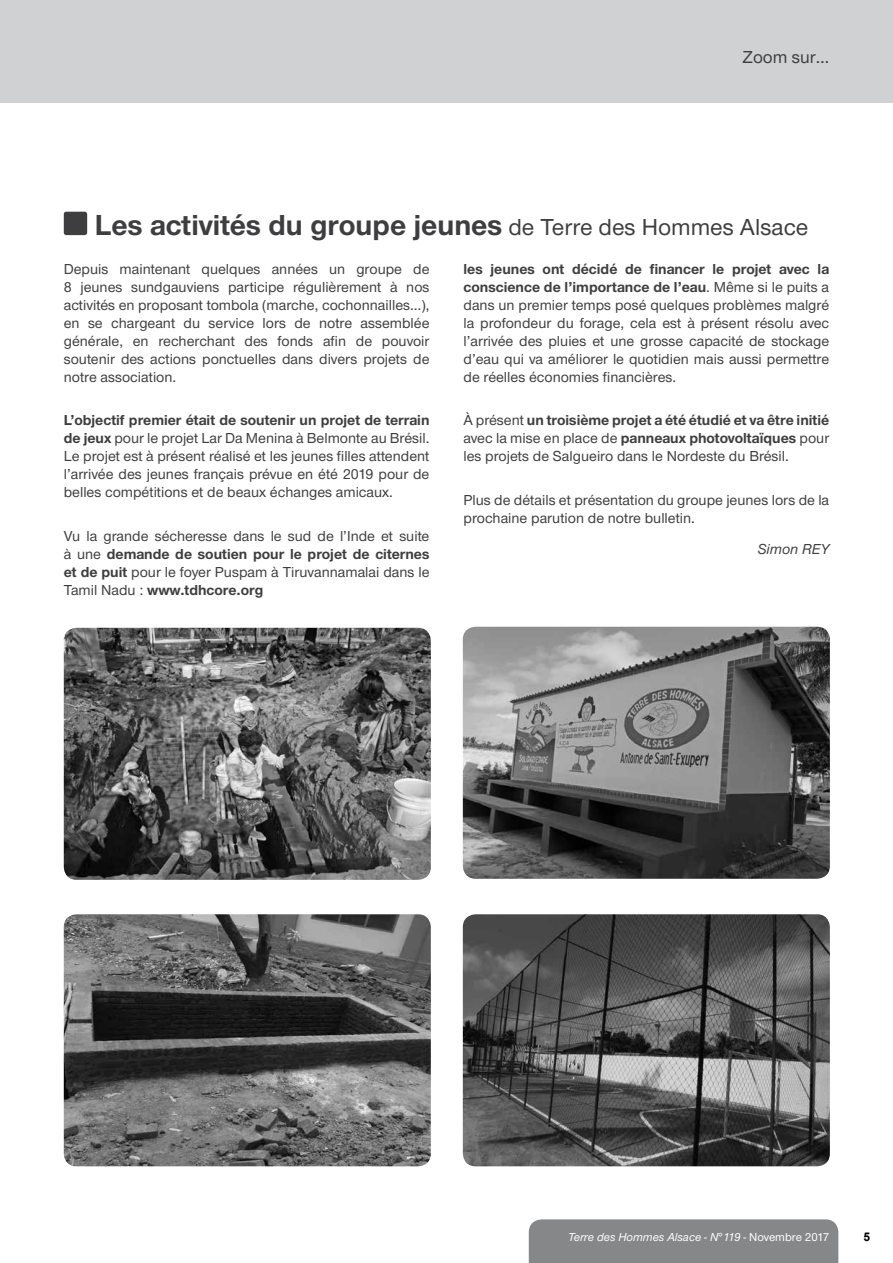
<style>
.page{position:relative;width:893px;height:1263px;background:#fff}
.page>*{position:absolute;margin:0;border:0;box-sizing:border-box;transform-origin:0 0}
.t1{font:700 30px "Nimbus Sans Novus T";color:#3e3d40}
.t2{font:500 18px "Nimbus Sans Novus T";color:#3e3d40}
.t3{font:500 15px/18px "Nimbus Sans Novus T";color:#3e3d40;text-align:justify}
.t4{font:italic 500 15px "Nimbus Sans Novus T";color:#3e3d40}
.t5{font:italic 500 12px "Nimbus Sans Novus T";color:#fff}
.t6{font:700 12px "Arial";color:#000}
.s1{font-weight:500;font-size:24px}
.s2{font-weight:700}
.s3{font-style:normal}
</style>
<div class="page">
<div style="left:0;top:0;width:893px;height:103px;background:#d0d1d2"></div>
<div style="left:64px;top:212px;width:23px;height:23px;background:#3e3d40;border-radius:3px"></div>
<img style="left:64px;top:628px;width:367px;height:252px">
<img style="left:463px;top:627px;width:367px;height:252px">
<img style="left:64px;top:914px;width:367px;height:252px">
<img style="left:463px;top:914px;width:367px;height:252px">
<div style="left:529px;top:1219px;width:309px;height:44px;background:#868789"></div>
<p class="t2" style="left:742px;top:48px;width:88px">Zoom sur…</p>
<h1 class="t1" style="left:95px;top:210px;width:715px">Les activités du groupe jeunes <span class="s1">de Terre des Hommes Alsace</span></h1>
<p class="t3" style="left:64px;top:260px;width:367px">Depuis maintenant quelques années un groupe de 8 jeunes sundgauviens participe régulièrement à nos activités en proposant tombola (marche, cochonnailles…), en se chargeant du service lors de notre assemblée générale, en recherchant des fonds afin de pouvoir soutenir des actions ponctuelles dans divers projets de notre association.</p>
<p class="t3" style="left:64px;top:412px;width:367px"><span class="s2">L’objectif premier était de soutenir un projet de terrain de jeux</span> pour le projet Lar Da Menina à Belmonte au Brésil.<br>Le projet est à présent réalisé et les jeunes filles attendent l’arrivée des jeunes français prévue en été 2019 pour de belles compétitions et de beaux échanges amicaux.</p>
<p class="t3" style="left:64px;top:527px;width:367px">Vu la grande sécheresse dans le sud de l’Inde et suite à une <span class="s2">demande de soutien pour le projet de citernes et de puit</span> pour le foyer Puspam à Tiruvannamalai dans le Tamil Nadu : <span class="s2">www.tdhcore.org</span></p>
<p class="t3" style="left:463px;top:260px;width:367px"><span class="s2">les jeunes ont décidé de financer le projet avec la conscience de l’importance de l’eau</span>. Même si le puits a dans un premier temps posé quelques problèmes malgré la profondeur du forage, cela est à présent résolu avec l’arrivée des pluies et une grosse capacité de stockage d’eau qui va améliorer le quotidien mais aussi permettre de réelles économies financières.</p>
<p class="t3" style="left:463px;top:412px;width:367px">À présent <span class="s2">un troisième projet a été étudié et va être initié </span>avec la mise en place de <span class="s2">panneaux photovoltaïques</span> pour les projets de Salgueiro dans le Nordeste du Brésil.</p>
<p class="t3" style="left:463px;top:491px;width:367px">Plus de détails et présentation du groupe jeunes lors de la prochaine parution de notre bulletin.</p>
<p class="t4" style="left:758px;top:541px;width:73px">Simon REY</p>
<p class="t5" style="left:568px;top:1230px;width:263px">Terre des Hommes Alsace - N°119 <span class="s3">- Novembre 2017</span></p>
<p class="t6" style="left:863px;top:1229px;width:8px">5</p>
</div>
